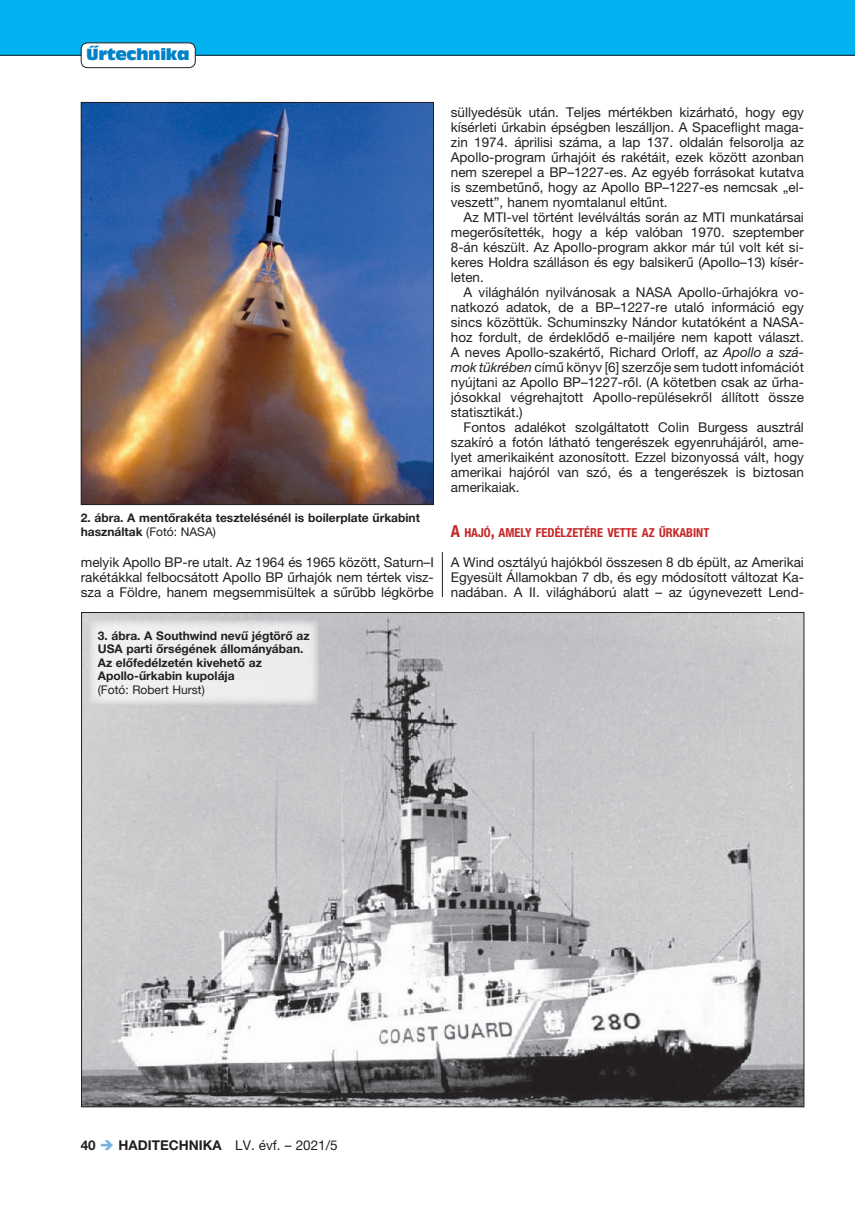
<style>
.page{position:relative;width:855px;height:1212px;background:#fff}
.page>*{position:absolute;margin:0;border:0;box-sizing:border-box;transform-origin:0 0}
.t1{font:15px "Antique Olive Compact";letter-spacing:-.02em;color:#0082c8}
.t2{font:13.5px/15px "Helvetica Neue LT Pro";color:#231f20;text-align:justify}
.t3{font:700 13.5px "Helvetica Neue LT Pro";color:#231f20}
.t4{font:700 condensed 12.3px "Helvetica Neue LT Pro";color:#c62626}
.t5{font:700 12px/13.5px "Helvetica Neue LT Pro";color:#231f20}
.t6{font:12px "Helvetica Neue LT Pro";color:#231f20}
.s1{font-weight:400}
.s2{font-style:italic}
.s3{font-size:16.5px}
.s4{color:#76b1df}
</style>
<div class="page">
<div style="left:0;top:0;width:855px;height:55px;background:#00b2ef"></div>
<hr style="left:0;top:55px;width:855px;height:1px;background:#231f20">
<div style="left:81px;top:43px;width:114px;height:25px;background:#fff;border-radius:6px"></div>
<div style="left:81px;top:43px;width:115px;height:25px;border:1px solid #231f20;border-radius:6px"></div>
<img style="left:83px;top:614px;width:719px;height:491px">
<img style="left:83px;top:104px;width:349px;height:399px">
<div style="left:81px;top:102px;width:353px;height:403px;border:1px solid #231f20"></div>
<svg style="left:89px;top:620px;width:230px;height:85px;fill:#ededee"></svg>
<hr style="left:442px;top:552px;width:1px;height:45px;background:#231f20">
<p class="t1" style="left:86px;top:44px;width:105px">Űrtechnika</p>
<p class="t5" style="left:81px;top:511px;width:340px">2. ábra. A mentőrakéta tesztelésénél is boilerplate űrkabint használtak <span class="s1">(Fotó: NASA)</span></p>
<p class="t2" style="left:81px;top:555px;width:354px">melyik Apollo BP-re utalt. Az 1964 és 1965 között, Saturn–I rakétákkal felbocsátott Apollo BP űrhajók nem tértek vis - sza a Földre, hanem megsemmisültek a sűrűbb légkörbe</p>
<p class="t5" style="left:98px;top:628px;width:213px">3. ábra. A Southwind nevű jégtörő az<br>USA parti őrségének állományában.<br>Az előfedélzetén kivehető az<br>Apollo-űrkabin kupolája</p>
<p class="t6" style="left:98px;top:682px;width:108px">(Fotó: Robert Hurst)</p>
<p class="t2" style="left:451px;top:105px;width:354px">süllyedésük után. Teljes mértékben kizárható, hogy egy kísérleti űrkabin épségben leszálljon. A Spaceflight maga&shy;zin 1974. áprilisi száma, a lap 137. oldalán felsorolja az Apollo-program űrhajóit és rakétáit, ezek között azonban nem szerepel a BP–1227-es. Az egyéb forrásokat kutatva is szembetűnő, hogy az Apollo BP–1227-es nemcsak „el&shy;veszett”, hanem nyomtalanul eltűnt.</p>
<p class="t2" style="left:451px;top:210px;width:354px;text-indent:13px">Az MTI-vel történt levélváltás során az MTI munkatársai megerősítették, hogy a kép valóban 1970. szeptember 8-án készült. Az Apollo-program akkor már túl volt két si&shy;keres Holdra szálláson és egy balsikerű (Apollo–13) kísér&shy;leten.</p>
<p class="t2" style="left:451px;top:285px;width:354px;text-indent:13px">A világhálón nyilvánosak a NASA Apollo-űrhajókra vo&shy;natkozó adatok, de a BP–1227-re utaló információ egy sincs közöttük. Schuminszky Nándor kutatóként a NASA&shy;hoz fordult, de érdeklődő e-mailjére nem kapott választ.<br>A neves Apollo-szakértő, Richard Orloff, az <span class="s2">Apollo a szá&shy;mok tükrében</span> című könyv [6] szerzője sem tudott infomációt nyújtani az Apollo BP–1227-ről. (A kötetben csak az űrha&shy;jósokkal végrehajtott Apollo-repülésekről állított össze statisztikát.)</p>
<p class="t2" style="left:451px;top:420px;width:354px;text-indent:13px">Fontos adalékot szolgáltatott Colin Burgess ausztrál szakíró a fotón látható tengerészek egyenruhájáról, ame&shy;lyet amerikaiként azonosított. Ezzel bizonyossá vált, hogy amerikai hajóról van szó, és a tengerészek is biztosan amerikaiak.</p>
<p class="t4" style="left:451px;top:525px;width:260px"><span class="s3">A</span> HAJÓ<span class="s3">,</span> AMELY FEDÉLZETÉRE VETTE AZ ŰRKABINT</p>
<p class="t2" style="left:451px;top:555px;width:354px">A Wind osztályú hajókból összesen 8 db épült, az Amerikai Egyesült Államokban 7 db, és egy módosított változat Ka&shy;nadában. A II. világháború alatt – az úgynevezett Lend-</p>
<p class="t3" style="left:81px;top:1137px;width:258px">40 <span class="s4">➔</span> HADITECHNIKA <span class="s1">LV. évf. – 2021/5</span></p>
</div>
